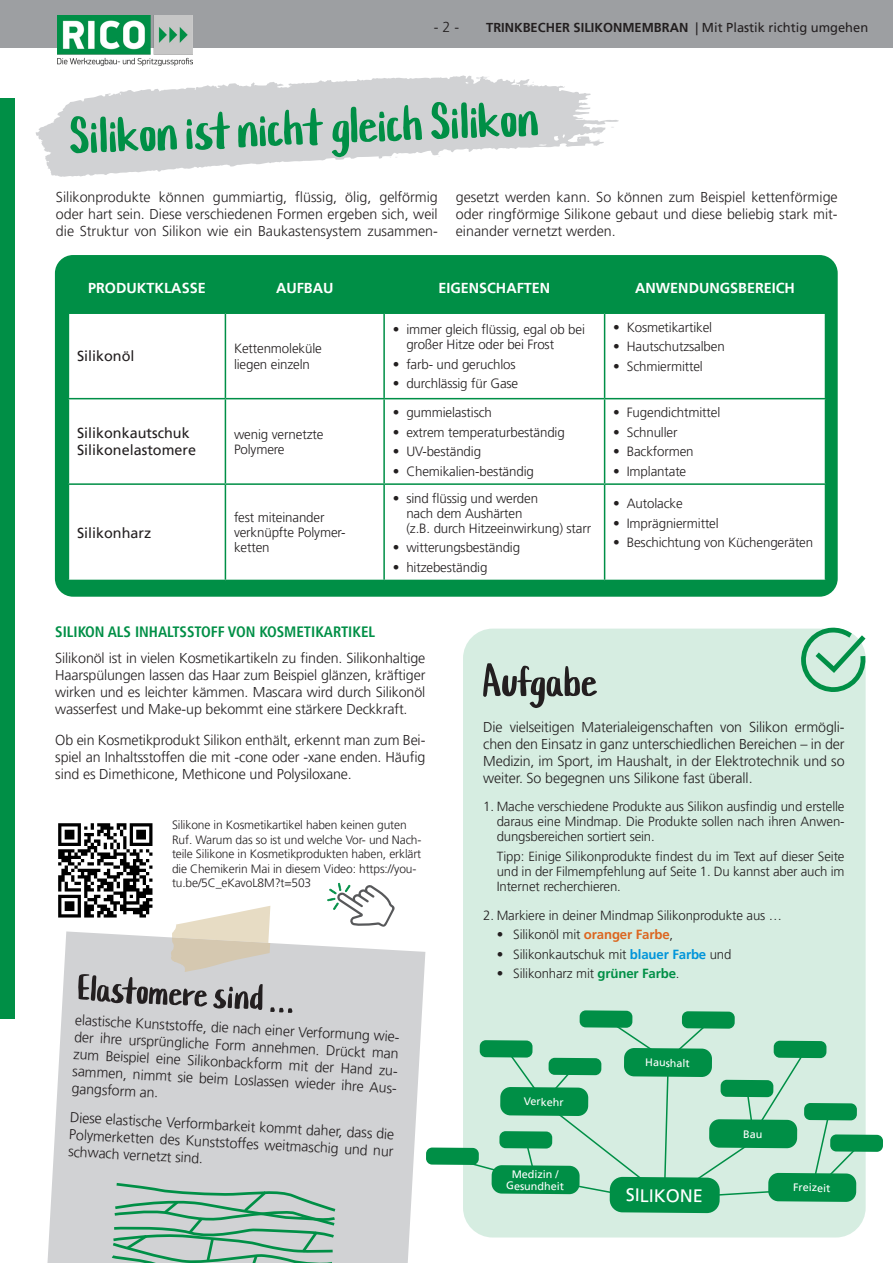
<style>
.page{position:relative;width:893px;height:1263px;background:#fff}
.page>*{position:absolute;margin:0;border:0;box-sizing:border-box;transform-origin:0 0}
.t1{font:67.2px "Cafe 24 Behappy";color:#008f46}
.t2{font:57px "Cafe 24 Behappy";letter-spacing:.01em;color:#231f20}
.t3{font:48.15px "Cafe 24 Behappy";color:#231f20}
.t4{font:18px "Frutiger LT Pro";letter-spacing:-.01em;color:#fff}
.Absatzformat_1{font:700 condensed 15px "Frutiger LT Pro";color:#008f46}
.t5{font:14.4px/16.6px "Frutiger LT Pro";color:#231f20}
.t6{font:700 14.4px "Frutiger LT Pro";color:#fff}
.t7{font:300 14.25px/17.1px "Frutiger LT Pro";letter-spacing:-.01em;color:#231f20;text-align:justify}
.Aufzählung_Tabelle{font:300 13.35px/15.1px "Frutiger LT Pro";letter-spacing:-.01em;color:#231f20}
.Aufzählung_Tabelle-2{font:300 13.2px/15px "Frutiger LT Pro";letter-spacing:-.01em;color:#231f20;text-align:justify}
.t8{font:700 12.9px "Frutiger LT Pro";color:#231f20}
.t9{font:300 12px/14.4px "Frutiger LT Pro";letter-spacing:-.01em;color:#231f20}
.t10{font:10.8px/12px "Frutiger LT Pro";letter-spacing:-.01em;color:#fff;text-align:center}
.s1{font-weight:400}
.s2{font-weight:700;color:#dc6620}
.s3{font-weight:700;color:#0095da}
.s4{font-weight:700;color:#008f46}
</style>
<div class="page">
<div style="left:0;top:0;width:893px;height:48px;background:#9d9fa2"></div>
<img style="left:57px;top:15px;width:135px;height:50px">
<svg style="left:52px;top:931px;width:373px;height:306px;background:#d4d5d7"></svg>
<svg style="left:171px;top:906px;width:99px;height:66px"></svg>
<svg style="left:47px;top:1181px;width:362px;height:82px;background:#b6c9c1"></svg>
<svg style="left:36px;top:75px;width:583px;height:102px;fill:#d1d2d4"></svg>
<div style="left:0;top:98px;width:14px;height:920px;background:#008f46"></div>
<div style="left:55px;top:255px;width:783px;height:342px;background:#008f46;border-radius:18px"></div>
<div style="left:69px;top:314px;width:756px;height:266px;background:#fff"></div>
<hr style="left:68px;top:398px;width:157px;height:1px;background:#008f46">
<hr style="left:225px;top:314px;width:1px;height:84px;background:#008f46">
<hr style="left:225px;top:399px;width:1px;height:84px;background:#008f46">
<hr style="left:383px;top:314px;width:2px;height:84px;background:#008f46">
<hr style="left:604px;top:314px;width:1px;height:84px;background:#008f46">
<hr style="left:383px;top:399px;width:2px;height:84px;background:#008f46">
<hr style="left:604px;top:399px;width:1px;height:84px;background:#008f46">
<hr style="left:225px;top:398px;width:159px;height:1px;background:#008f46">
<hr style="left:384px;top:398px;width:221px;height:1px;background:#008f46">
<hr style="left:605px;top:398px;width:221px;height:1px;background:#008f46">
<hr style="left:68px;top:483px;width:157px;height:2px;background:#008f46">
<hr style="left:225px;top:485px;width:1px;height:95px;background:#008f46">
<hr style="left:225px;top:483px;width:159px;height:2px;background:#008f46">
<hr style="left:384px;top:483px;width:221px;height:2px;background:#008f46">
<hr style="left:605px;top:483px;width:221px;height:2px;background:#008f46">
<hr style="left:383px;top:485px;width:2px;height:95px;background:#008f46">
<hr style="left:604px;top:485px;width:1px;height:95px;background:#008f46">
<svg style="left:327px;top:883px;width:68px;height:44px"></svg>
<svg style="left:58px;top:823px;width:94px;height:94px"></svg>
<div style="left:463px;top:629px;width:403px;height:608px;background:#d6ede1;border-radius:30px"></div>
<svg style="left:800px;top:627px;width:66px;height:66px"></svg>
<div style="left:580px;top:1010px;width:52px;height:18px;background:#008f46;border-radius:6px"></div>
<div style="left:682px;top:1011px;width:53px;height:18px;background:#008f46;border-radius:6px"></div>
<div style="left:830px;top:1134px;width:53px;height:18px;background:#008f46;border-radius:6px"></div>
<div style="left:426px;top:1147px;width:53px;height:18px;background:#008f46;border-radius:6px"></div>
<svg style="left:451px;top:1017px;width:412px;height:196px"></svg>
<p class="t7" style="left:434px;top:18px;width:27px">- 2 -</p>
<p class="t8" style="left:486px;top:19px;width:384px">TRINKBECHER SILIKONMEMBRAN <span class="s1">| Mit Plastik richtig umgehen</span></p>
<p class="t1" style="left:68px;top:112px;width:471px;rotate:-2deg">Silikon ist nicht gleich Silikon</p>
<p class="t7" style="left:56px;top:188px;width:383px">Silikonprodukte können gummiartig, flüssig, ölig, gelförmig oder hart sein. Diese verschiedenen Formen ergeben sich, weil die Struktur von Silikon wie ein Baukastensystem zusammen-</p>
<p class="t7" style="left:456px;top:188px;width:383px">gesetzt werden kann. So können zum Beispiel kettenförmige oder ringförmige Silikone gebaut und diese beliebig stark mit&shy;einander vernetzt werden.</p>
<p class="t6" style="left:88px;top:279px;width:119px">PRODUKTKLASSE</p>
<p class="t6" style="left:276px;top:279px;width:59px">AUFBAU</p>
<p class="t6" style="left:438px;top:279px;width:113px">EIGENSCHAFTEN</p>
<p class="t6" style="left:635px;top:279px;width:161px">ANWENDUNGSBEREICH</p>
<p class="t5" style="left:77px;top:348px;width:59px">Silikonöl</p>
<p class="Aufzählung_Tabelle" style="left:234px;top:341px;width:89px">Kettenmoleküle</p>
<p class="Aufzählung_Tabelle" style="left:234px;top:356px;width:77px">liegen einzeln</p>
<p class="t5" style="left:77px;top:425px;width:121px">Silikonkautschuk<br>Silikonelastomere</p>
<p class="Aufzählung_Tabelle" style="left:234px;top:427px;width:91px">wenig vernetzte</p>
<p class="Aufzählung_Tabelle" style="left:234px;top:442px;width:52px">Polymere</p>
<p class="t5" style="left:77px;top:524px;width:76px">Silikonharz</p>
<p class="Aufzählung_Tabelle" style="left:234px;top:510px;width:92px">fest miteinander</p>
<p class="Aufzählung_Tabelle" style="left:234px;top:525px;width:113px">verknüpfte Polymer&shy;ketten</p>
<p class="Aufzählung_Tabelle" style="left:406px;top:322px;width:180px;text-indent:-14px">• immer gleich flüssig, egal ob bei großer Hitze oder bei Frost</p>
<p class="Aufzählung_Tabelle" style="left:393px;top:356px;width:125px">• farb- und geruchlos</p>
<p class="Aufzählung_Tabelle" style="left:393px;top:376px;width:127px">• durchlässig für Gase</p>
<p class="Aufzählung_Tabelle" style="left:393px;top:405px;width:101px">• gummielastisch</p>
<p class="Aufzählung_Tabelle" style="left:393px;top:425px;width:174px">• extrem temperaturbeständig</p>
<p class="Aufzählung_Tabelle" style="left:393px;top:444px;width:90px">• UV-beständig</p>
<p class="Aufzählung_Tabelle" style="left:393px;top:463px;width:143px">• Chemikalien-beständig</p>
<p class="Aufzählung_Tabelle" style="left:406px;top:491px;width:186px;text-indent:-14px">• sind flüssig und werden<br>nach dem Aushärten<br>(z.B. durch Hitzeeinwirkung) starr</p>
<p class="Aufzählung_Tabelle" style="left:393px;top:540px;width:129px">• witterungsbeständig</p>
<p class="Aufzählung_Tabelle" style="left:393px;top:560px;width:96px">• hitzebeständig</p>
<p class="Aufzählung_Tabelle" style="left:613px;top:320px;width:101px">• Kosmetikartikel</p>
<p class="Aufzählung_Tabelle" style="left:613px;top:339px;width:113px">• Hautschutzsalben</p>
<p class="Aufzählung_Tabelle" style="left:613px;top:359px;width:91px">• Schmiermittel</p>
<p class="Aufzählung_Tabelle" style="left:613px;top:405px;width:109px">• Fugendichtmittel</p>
<p class="Aufzählung_Tabelle" style="left:613px;top:425px;width:66px">• Schnuller</p>
<p class="Aufzählung_Tabelle" style="left:613px;top:444px;width:82px">• Backformen</p>
<p class="Aufzählung_Tabelle" style="left:613px;top:463px;width:75px">• Implantate</p>
<p class="Aufzählung_Tabelle" style="left:613px;top:496px;width:71px">• Autolacke</p>
<p class="Aufzählung_Tabelle" style="left:613px;top:515px;width:107px">• Imprägniermittel</p>
<p class="Aufzählung_Tabelle" style="left:613px;top:535px;width:202px">• Beschichtung von Küchengeräten</p>
<p class="Absatzformat_1" style="left:55px;top:623px;width:321px">SILIKON ALS INHALTSSTOFF VON KOSMETIKARTIKEL</p>
<p class="t7" style="left:55px;top:650px;width:372px">Silikonöl ist in vielen Kosmetikartikeln zu finden. Silikonhaltige Haarspülungen lassen das Haar zum Beispiel glänzen, kräftiger wirken und es leichter kämmen. Mascara wird durch Silikonöl wasserfest und Make-up bekommt eine stärkere Deckkraft.</p>
<p class="t7" style="left:55px;top:731px;width:372px">Ob ein Kosmetikprodukt Silikon enthält, erkennt man zum Bei&shy;spiel an Inhaltsstoffen die mit -cone oder -xane enden. Häufig sind es Dimethicone, Methicone und Polysiloxane.</p>
<p class="t9" style="left:172px;top:818px;width:251px">Silikone in Kosmetikartikel haben keinen guten Ruf. Warum das so ist und welche Vor- und Nach&shy;teile Silikone in Kosmetikprodukten haben, erklärt die Chemikerin Mai in diesem Video: https://you&shy;tu.be/5C_eKavoL8M?t=503</p>
<p class="t3" style="left:79px;top:971px;width:219px;rotate:3deg">Elastomere sind ...</p>
<p class="t7" style="left:76px;top:1011px;width:326px;rotate:3deg">elastische Kunststoffe, die nach einer Verformung wie&shy;der ihre ursprüngliche Form annehmen. Drückt man zum Beispiel eine Silikonbackform mit der Hand zu&shy;sammen, nimmt sie beim Loslassen wieder ihre Aus&shy;gangsform an.</p>
<p class="t7" style="left:71px;top:1109px;width:326px;rotate:3deg">Diese elastische Verformbarkeit kommt daher, dass die Polymerketten des Kunststoffes weitmaschig und nur schwach vernetzt sind.</p>
<p class="t2" style="left:483px;top:662px;width:115px">Aufgabe</p>
<p class="t7" style="left:483px;top:718px;width:363px">Die vielseitigen Materialeigenschaften von Silikon ermögli&shy;chen den Einsatz in ganz unterschiedlichen Bereichen – in der Medizin, im Sport, im Haushalt, in der Elektrotechnik und so weiter. So begegnen uns Silikone fast überall.</p>
<p class="Aufzählung_Tabelle-2" style="left:497px;top:799px;width:349px;text-indent:-14px">1. Mache verschiedene Produkte aus Silikon ausfindig und erstelle daraus eine Mindmap. Die Produkte sollen nach ihren Anwen&shy;dungsbereichen sortiert sein.</p>
<p class="Aufzählung_Tabelle-2" style="left:497px;top:848px;width:349px">Tipp: Einige Silikonprodukte findest du im Text auf dieser Seite und in der Filmempfehlung auf Seite 1. Du kannst aber auch im Internet recherchieren.</p>
<p class="Aufzählung_Tabelle-2" style="left:483px;top:908px;width:300px">2. Markiere in deiner Mindmap Silikonprodukte aus …</p>
<p class="Aufzählung_Tabelle-2" style="left:497px;top:927px;width:178px">• Silikonöl mit <span class="s2">oranger Farbe</span>,</p>
<p class="Aufzählung_Tabelle-2" style="left:497px;top:946px;width:236px">• Silikonkautschuk mit <span class="s3">blauer Farbe</span> und</p>
<p class="Aufzählung_Tabelle-2" style="left:497px;top:966px;width:184px">• Silikonharz mit <span class="s4">grüner Farbe</span>.</p>
<p class="t10" style="left:524px;top:1096px;width:41px">Verkehr</p>
<p class="t10" style="left:506px;top:1168px;width:59px">Medizin /<br>Gesundheit</p>
<p class="t10" style="left:645px;top:1057px;width:46px">Haushalt</p>
<p class="t4" style="left:626px;top:1185px;width:79px">SILIKONE</p>
<p class="t10" style="left:743px;top:1128px;width:21px">Bau</p>
<p class="t10" style="left:793px;top:1182px;width:39px">Freizeit</p>
</div>
